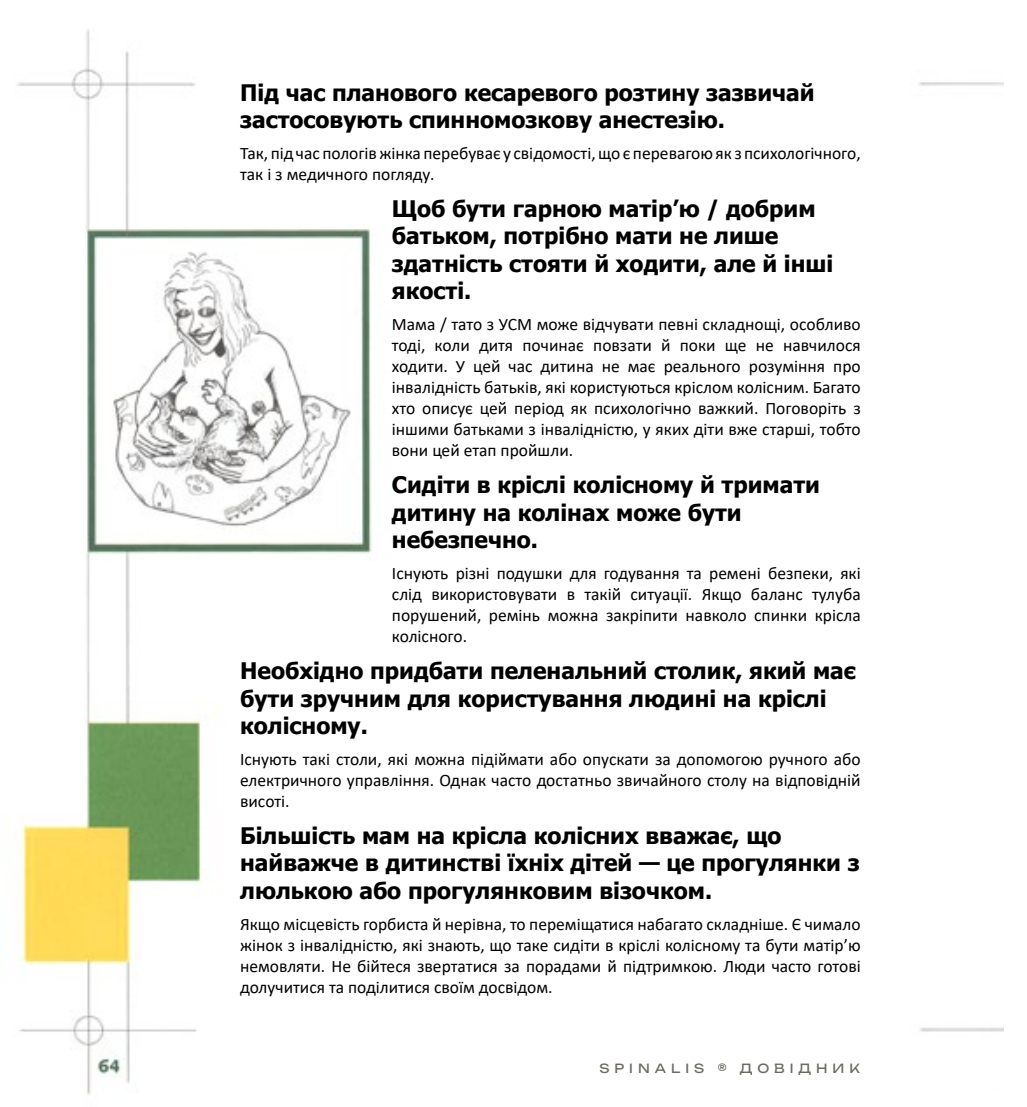
<style>
.page{position:relative;width:1027px;height:1107px;background:#fff}
.page>*{position:absolute;margin:0;border:0;box-sizing:border-box;transform-origin:0 0}
.t1{font:700 22.75px/27.3px "Tahoma";color:#000}
.t2{font:17.5px/21px "Calibri";color:#000;text-align:justify}
.t3{font:12.6px "Unbounded";letter-spacing:.4em;color:#6d6a63}
</style>
<div class="page">
<img style="left:17px;top:29px;width:986px;height:1066px">
<h1 class="t1" style="left:240px;top:80px;width:576px">Під час планового кесаревого розтину зазвичай застосовують спинномозкову анестезію.</h1>
<p class="t2" style="left:240px;top:142px;width:622px">Так, під час пологів жінка перебуває у свідомості, що є перевагою як з психологічного, так і з медичного погляду.</p>
<h1 class="t1" style="left:392px;top:196px;width:443px">Щоб бути гарною матір’ю / добрим батьком, потрібно мати не лише здатність стояти й ходити, але й інші якості.</h1>
<p class="t2" style="left:392px;top:313px;width:470px">Мама / тато з УСМ може відчувати певні складнощі, особливо тоді, коли дитя починає повзати й поки ще не навчилoся ходити. У цей час дитина не має реального розуміння про інвалідність батьків, які користуються кріслом колісним. Багато хто описує цей період як психологічно важкий. Поговоріть з іншими батьками з інвалідністю, у яких діти вже старші, тобто вони цей етап пройшли.</p>
<h1 class="t1" style="left:392px;top:472px;width:430px">Сидіти в кріслі колісному й тримати дитину на колінах може бути небезпечно.</h1>
<p class="t2" style="left:392px;top:562px;width:470px">Існують різні подушки для годування та ремені безпеки, які слід використовувати в такій ситуації. Якщо баланс тулуба порушений, ремінь можна закріпити навколо спинки кріслa колісного.</p>
<h1 class="t1" style="left:240px;top:658px;width:617px">Необхідно придбати пеленальний столик, який має бути зручним для користування людині на кріслі колісному.</h1>
<p class="t2" style="left:240px;top:748px;width:622px">Існують такі столи, які можна підіймати або опускати за допомогою ручного або електричного управління. Однак часто достатньо звичайного столу на відповідній висоті.</p>
<h1 class="t1" style="left:240px;top:823px;width:621px">Більшість мам на крісла колісних вважає, що найважче в дитинстві їхніх дітей — це прогулянки з люлькою або прогулянковим візочком.</h1>
<p class="t2" style="left:240px;top:912px;width:622px">Якщо місцевість горбиста й нерівна, то переміщатися набагато складніше. Є чимало жінок з інвалідністю, які знають, що таке сидіти в кріслі колісному та бути матір’ю немовляти. Не бійтеся звертатися за порадами й підтримкою. Люди часто готові долучитися та поділитися своїм досвідом.</p>
<p class="t3" style="left:599px;top:1057px;width:262px">SPINALIS ® ДОВІДНИК</p>
</div>
